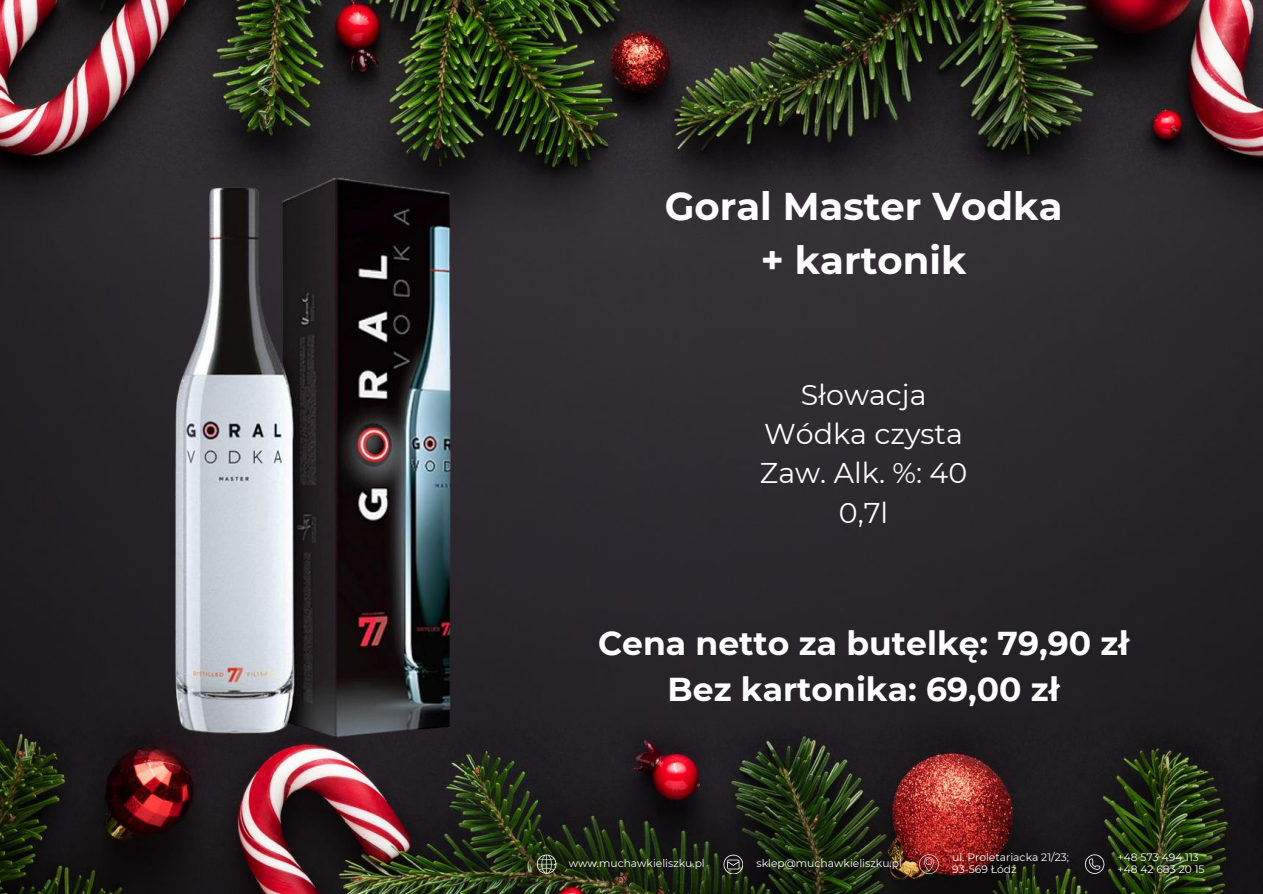
<style>
.page{position:relative;width:1263px;height:894px;background:#fff}
.page>*{position:absolute;margin:0;border:0;box-sizing:border-box;transform-origin:0 0}
.t1{font:700 38.55px/54px "Montserrat";color:#fff;text-align:center}
.t2{font:700 33px/46.2px "Montserrat";color:#fff;text-align:center}
.t3{font:28.5px/39.3px "Montserrat";color:#fff;text-align:center}
.t4{font:10.65px/12.5px "Montserrat";color:#fff}
</style>
<div class="page">
<img style="left:0;top:0;width:1263px;height:893px">
<svg style="left:537px;top:854px;width:19px;height:19px"></svg>
<svg style="left:723px;top:854px;width:20px;height:19px"></svg>
<svg style="left:919px;top:854px;width:19px;height:19px"></svg>
<svg style="left:1085px;top:854px;width:19px;height:19px"></svg>
<img style="left:152px;top:176px;width:334px;height:580px">
<h1 class="t1" style="left:665px;top:179px;width:399px">Goral Master Vodka + kartonik</h1>
<h3 class="t3" style="left:760px;top:374px;width:209px">Słowacja<br>Wódka czysta<br>Zaw. Alk. %: 40<br>0,7l</h3>
<h2 class="t2" style="left:598px;top:620px;width:533px">Cena netto za butelkę: 79,90 zł<br>Bez kartonika: 69,00 zł</h2>
<p class="t4" style="left:952px;top:850px;width:119px">ul. Proletariacka 21/23;<br>93-569 Łódź</p>
<p class="t4" style="left:569px;top:856px;width:138px">www.muchawkieliszku.pl</p>
<p class="t4" style="left:756px;top:856px;width:147px">sklep@muchawkieliszku.pl</p>
<p class="t4" style="left:1117px;top:850px;width:89px">+48 573 494 113 +48 42 683 20 15</p>
</div>
